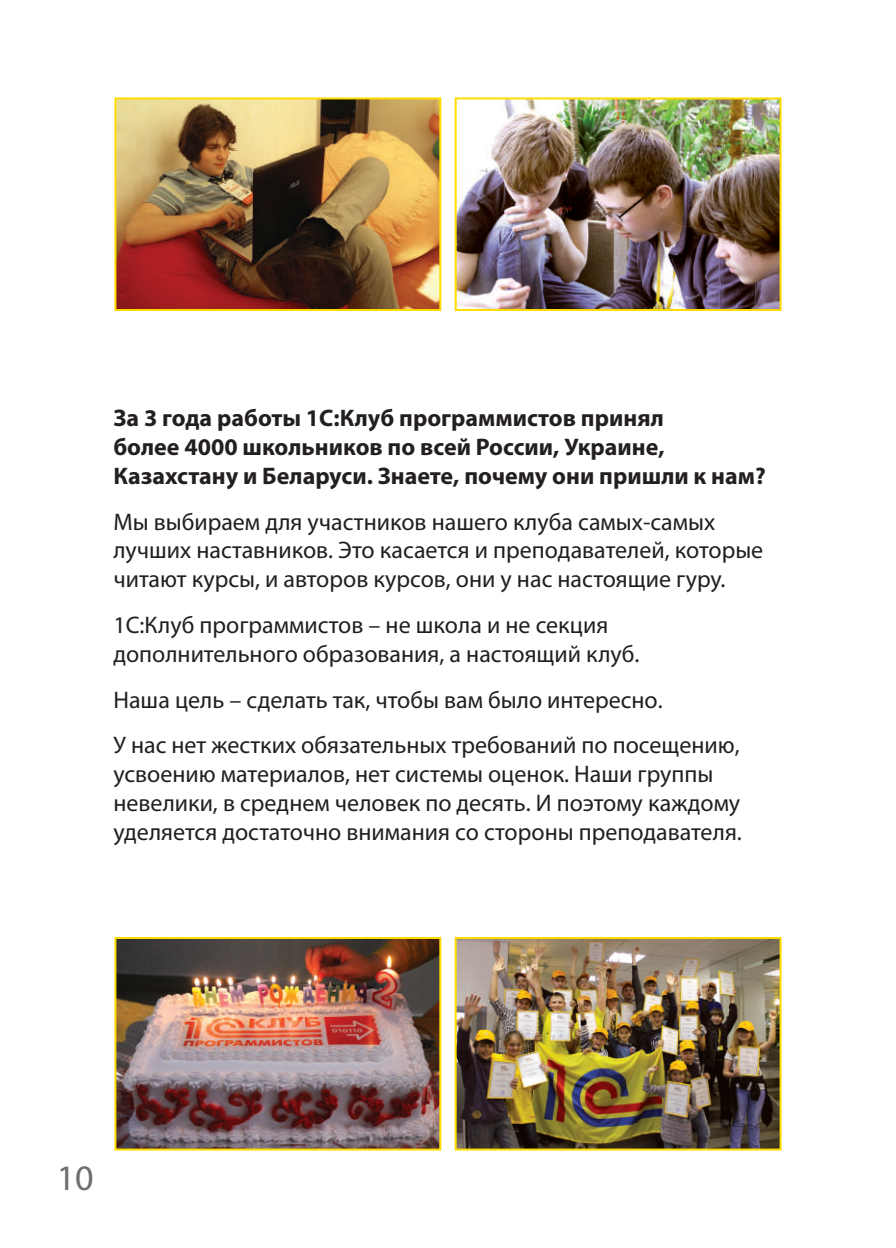
<style>
.page{position:relative;width:896px;height:1248px;background:#fff}
.page>*{position:absolute;margin:0;border:0;box-sizing:border-box;transform-origin:0 0}
.t1{font:36px "Myriad Pro";color:#6c6d70}
.t2{font:24px/28.8px "Myriad Pro";color:#231f20}
.t3{font:700 24px/28.8px "Myriad Pro";color:#231f20}
</style>
<div class="page">
<img style="left:117px;top:100px;width:321px;height:208px">
<div style="left:114px;top:97px;width:327px;height:214px;border:2px solid #ffdc01"></div>
<img style="left:458px;top:100px;width:320px;height:208px">
<div style="left:455px;top:97px;width:326px;height:214px;border:2px solid #ffdc01"></div>
<img style="left:458px;top:939px;width:320px;height:208px">
<div style="left:455px;top:936px;width:326px;height:214px;border:2px solid #ffdc01"></div>
<img style="left:117px;top:939px;width:321px;height:208px">
<div style="left:114px;top:936px;width:327px;height:214px;border:2px solid #ffdc01"></div>
<p class="t3" style="left:113px;top:403px;width:654px">За 3 года работы 1С:Клуб программистов принял<br>более 4000 школьников по всей России, Украине,<br>Казахстану и Беларуси. Знаете, почему они пришли к нам?</p>
<p class="t2" style="left:113px;top:506px;width:651px">Мы выбираем для участников нашего клуба самых-самых лучших наставников. Это касается и преподавателей, которые читают курсы, и авторов курсов, они у нас настоящие гуру.</p>
<p class="t2" style="left:113px;top:610px;width:528px">1С:Клуб программистов – не школа и не секция дополнительного образования, а настоящий клуб.</p>
<p class="t2" style="left:113px;top:676px;width:628px;line-height:45.8px">Наша цель – сделать так, чтобы вам было интересно.<br>У нас нет жестких обязательных требований по посещению,</p>
<p class="t2" style="left:113px;top:759px;width:630px">усвоению материалов, нет системы оценок. Наши группы невелики, в среднем человек по десять. И поэтому каждому уделяется достаточно внимания со стороны преподавателя.</p>
<h1 class="t1" style="left:57px;top:1155px;width:38px">10</h1>
</div>
